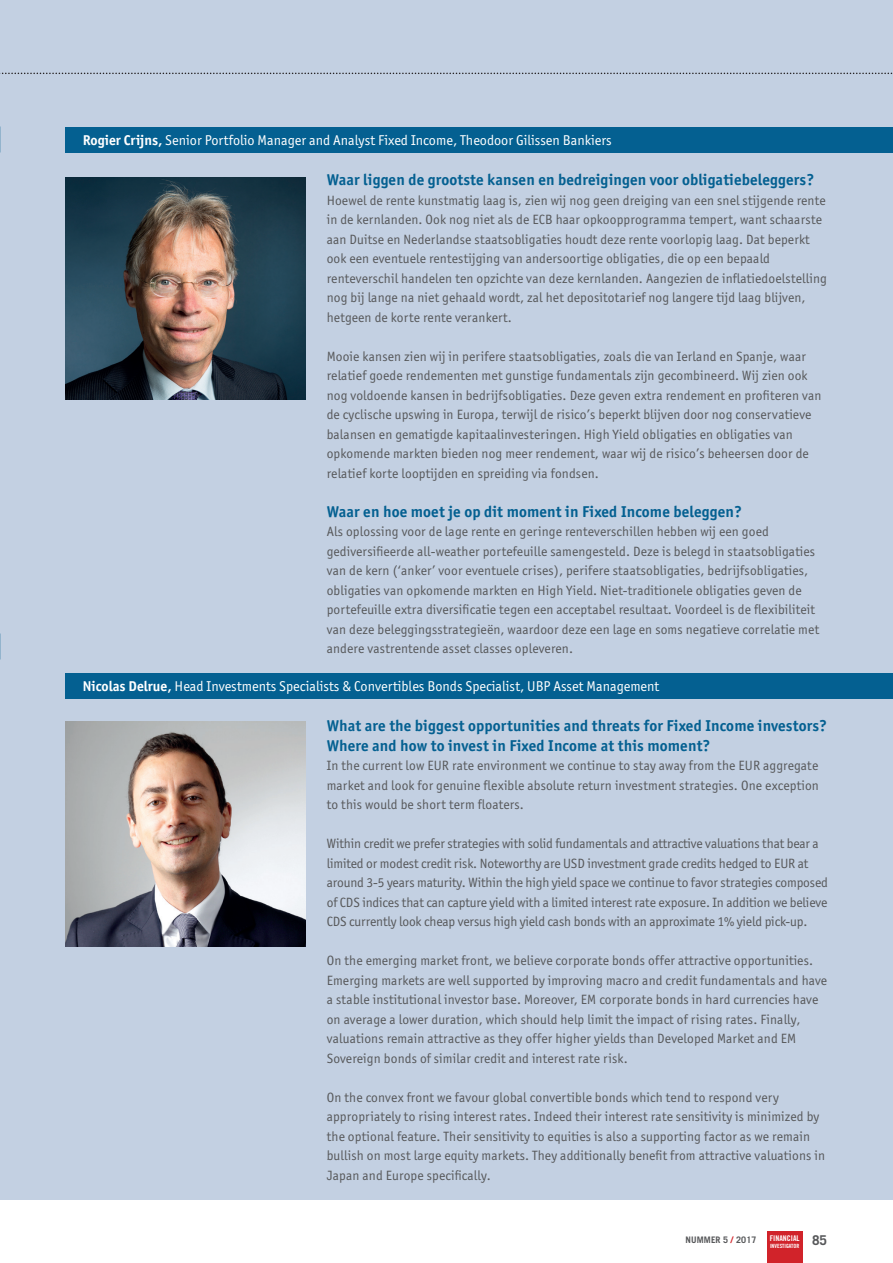
<style>
.page{position:relative;width:893px;height:1263px;background:#fff}
.page>*{position:absolute;margin:0;border:0;box-sizing:border-box;transform-origin:0 0}
.t1{font:700 15.75px/19.5px "Officina San ITC";letter-spacing:.01em;color:#046091}
.t2{font:14.25px "Officina San ITC";color:#fff}
.t3{font:13.5px/19.5px "Officina San ITC";letter-spacing:.01em;color:#57585a}
.t4{font:13.5px/19.5px "Officina San ITC";letter-spacing:-.01em;color:#57585a}
.t5{font:700 13.5px "Trade Gothic LT";color:#57585a}
.t6{font:700 9px "Trade Gothic LT";letter-spacing:.01em;color:#57585a}
.t7{font:7.8px "Trade Gothic LT Bold Cond Twenty";color:#fff}
.t8{font:5.7px "Trade Gothic LT Bold Cond Twenty";color:#fff}
.s1{font-weight:700}
.s2{color:#d1232a}
</style>
<div class="page">
<div style="left:767px;top:1231px;width:35px;height:32px;background:#d1232a"></div>
<div style="left:0;top:0;width:893px;height:1199px;background:#c3d0e2"></div>
<svg style="left:0;top:73px;width:893px;height:1px"></svg>
<div style="left:66px;top:127px;width:827px;height:25px;background:#046091"></div>
<img style="left:66px;top:177px;width:239px;height:223px">
<div style="left:66px;top:673px;width:827px;height:25px;background:#046091"></div>
<img style="left:66px;top:722px;width:239px;height:224px">
<p class="t2" style="left:83px;top:132px;width:530px"><span class="s1">Rogier Crijns,</span> Senior Portfolio Manager and Analyst Fixed Income, Theodoor Gilissen Bankiers</p>
<p class="t1" style="left:327px;top:170px;width:489px">Waar liggen de grootste kansen en bedreigingen voor obligatiebeleggers?</p>
<p class="t3" style="left:327px;top:191px;width:502px">Hoewel de rente kunstmatig laag is, zien wij nog geen dreiging van een snel stijgende rente in de kernlanden. Ook nog niet als de ECB haar opkoopprogramma tempert, want schaarste aan Duitse en Nederlandse staatsobligaties houdt deze rente voorlopig laag. Dat beperkt ook een eventuele rentestijging van andersoortige obligaties, die op een bepaald renteverschil handelen ten opzichte van deze kernlanden. Aangezien de inflatiedoelstelling nog bij lange na niet gehaald wordt, zal het depositotarief nog langere tijd laag blijven, hetgeen de korte rente verankert.</p>
<p class="t3" style="left:327px;top:346px;width:496px">Mooie kansen zien wij in perifere staatsobligaties, zoals die van Ierland en Spanje, waar relatief goede rendementen met gunstige fundamentals zijn gecombineerd. Wij zien ook nog voldoende kansen in bedrijfsobligaties. Deze geven extra rendement en profiteren van de cyclische upswing in Europa, terwijl de risico’s beperkt blijven door nog conservatieve balansen en gematigde kapitaalinvesteringen. High Yield obligaties en obligaties van opkomende markten bieden nog meer rendement, waar wij de risico’s beheersen door de relatief korte looptijden en spreiding via fondsen.</p>
<p class="t1" style="left:327px;top:502px;width:417px">Waar en hoe moet je op dit moment in Fixed Income beleggen?</p>
<p class="t3" style="left:327px;top:522px;width:494px">Als oplossing voor de lage rente en geringe renteverschillen hebben wij een goed gediversifieerde all-weather portefeuille samengesteld. Deze is belegd in staatsobligaties van de kern (‘anker’ voor eventuele crises), perifere staatsobligaties, bedrijfsobligaties, obligaties van opkomende markten en High Yield. Niet-traditionele obligaties geven de portefeuille extra diversificatie tegen een acceptabel resultaat. Voordeel is de flexibiliteit van deze beleggingsstrategieën, waardoor deze een lage en soms negatieve correlatie met andere vastrentende asset classes opleveren.</p>
<p class="t2" style="left:83px;top:678px;width:578px"><span class="s1">Nicolas Delrue,</span> Head Investments Specialists &amp; Convertibles Bonds Specialist, UBP Asset Management</p>
<p class="t1" style="left:327px;top:716px;width:502px">What are the biggest opportunities and threats for Fixed Income investors?<br>Where and how to invest in Fixed Income at this moment?</p>
<p class="t3" style="left:327px;top:756px;width:494px;text-align:justify">In the current low EUR rate environment we continue to stay away from the EUR aggregate market and look for genuine flexible absolute return investment strategies. One exception to this would be short term floaters.</p>
<p class="t4" style="left:327px;top:834px;width:503px">Within credit we prefer strategies with solid fundamentals and attractive valuations that bear a limited or modest credit risk. Noteworthy are USD investment grade credits hedged to EUR at around 3-5 years maturity. Within the high yield space we continue to favor strategies composed of CDS indices that can capture yield with a limited interest rate exposure. In addition we believe CDS currently look cheap versus high yield cash bonds with an approximate 1% yield pick-up.</p>
<p class="t3" style="left:327px;top:951px;width:502px">On the emerging market front, we believe corporate bonds offer attractive opportunities.<br>Emerging markets are well supported by improving macro and credit fundamentals and have a stable institutional investor base. Moreover, EM corporate bonds in hard currencies have on average a lower duration, which should help limit the impact of rising rates. Finally, valuations remain attractive as they offer higher yields than Developed Market and EM Sovereign bonds of similar credit and interest rate risk.</p>
<p class="t3" style="left:327px;top:1087px;width:500px">On the convex front we favour global convertible bonds which tend to respond very appropriately to rising interest rates. Indeed their interest rate sensitivity is minimized by the optional feature. Their sensitivity to equities is also a supporting factor as we remain bullish on most large equity markets. They additionally benefit from attractive valuations in Japan and Europe specifically.</p>
<p class="t6" style="left:686px;top:1234px;width:72px">NUMMER 5 <span class="s2">/</span> 2017</p>
<p class="t5" style="left:812px;top:1232px;width:17px">85</p>
<p class="t7" style="left:770px;top:1233px;width:31px">FINANCIAL</p>
<p class="t8" style="left:770px;top:1242px;width:31px">INVESTIGATOR</p>
</div>
